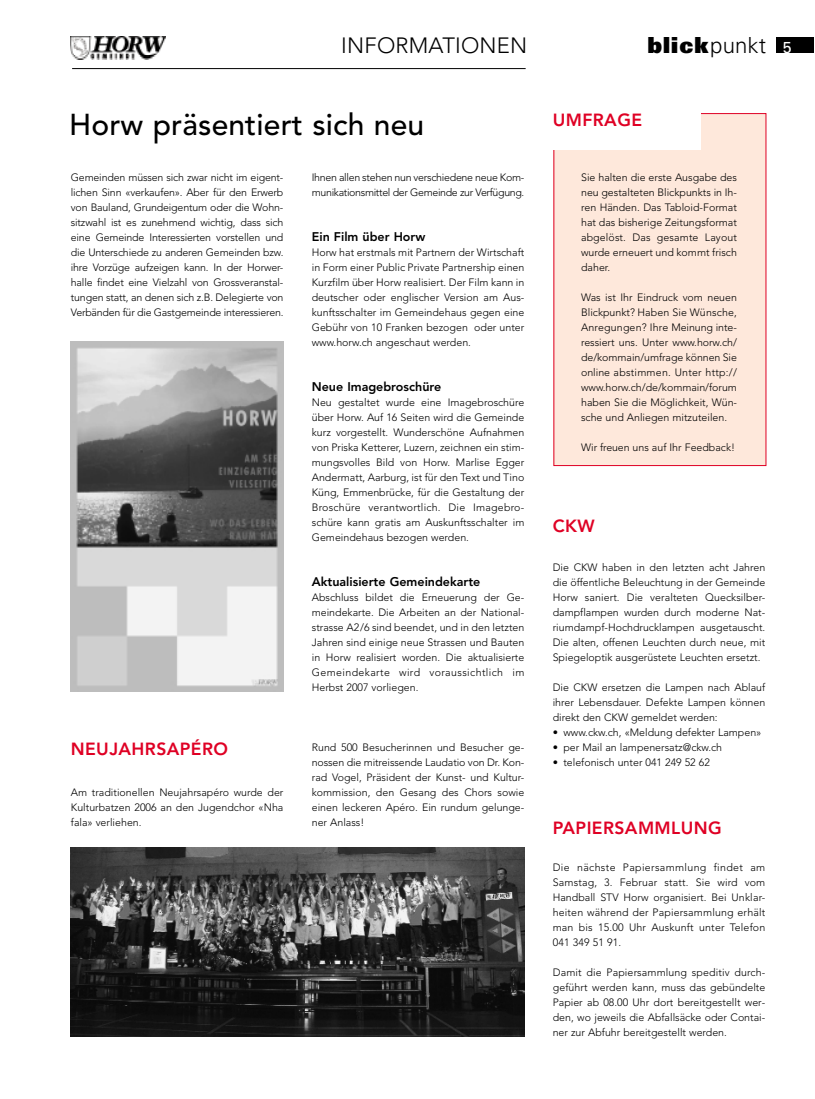
<style>
.page{position:relative;width:815px;height:1099px;background:#fff}
.page>*{position:absolute;margin:0;border:0;box-sizing:border-box;transform-origin:0 0}
.t1{font:500 30px "Avenir";letter-spacing:.005em;color:#000}
.t2{font:900 22.12px "Univers";letter-spacing:.05em;color:#000}
.t3{font:300 22px "Avenir";letter-spacing:.01em;color:#000}
.t4{font:800 17.5px "Avenir";letter-spacing:.025em;color:#df0024}
.t5{font:800 12.5px "Avenir";color:#000}
.t6{font:300 10.62px/15px "Avenir";color:#000;text-align:justify}
.t7{font:300 10.62px/15px "Avenir";letter-spacing:-.03em;color:#000}
.s1{font-weight:300}
.s2{font-weight:400;font-size:15.88px;color:#fff}
</style>
<div class="page">
<div style="left:554px;top:114px;width:212px;height:351px;background:#fee8db"></div>
<div style="left:551px;top:109px;width:150px;height:40px;background:#fff"></div>
<img style="left:71px;top:37px;width:94px;height:6px">
<img style="left:71px;top:43px;width:92px;height:16px">
<hr style="left:72px;top:68px;width:454px;height:1px;background:#000">
<div style="left:776px;top:37px;width:38px;height:16px;background:#000"></div>
<img style="left:71px;top:847px;width:453px;height:189px">
<img style="left:71px;top:342px;width:212px;height:349px">
<h3 class="t3" style="left:341px;top:37px;width:188px">INFORMATIONEN</h3>
<h2 class="t2" style="left:647px;top:37px;width:146px">blick<span class="s1">punkt</span> <span class="s2">5</span></h2>
<h1 class="t1" style="left:69px;top:112px;width:357px">Horw präsentiert sich neu</h1>
<p class="t6" style="left:71px;top:171px;width:214px">Gemeinden müssen sich zwar nicht im eigent&shy;lichen Sinn «verkaufen». Aber für den Erwerb von Bauland, Grundeigentum oder die Wohn&shy;sitzwahl ist es zunehmend wichtig, dass sich eine Gemeinde Interessierten vorstellen und die Unterschiede zu anderen Gemeinden bzw. ihre Vorzüge aufzeigen kann. In der Horwer&shy;halle findet eine Vielzahl von Grossveranstal&shy;tungen statt, an denen sich z.B. Delegierte von Verbänden für die Gastgemeinde interessieren.</p>
<p class="t7" style="left:312px;top:171px;width:214px">Ihnen allen stehen nun verschiedene neue Kom&shy;munikationsmittel der Gemeinde zur Verfügung.</p>
<p class="t5" style="left:312px;top:232px;width:115px">Ein Film über Horw</p>
<p class="t6" style="left:312px;top:246px;width:214px">Horw hat erstmals mit Partnern der Wirtschaft in Form einer Public Private Partnership einen Kurzfilm über Horw realisiert. Der Film kann in deutscher oder englischer Version am Aus&shy;kunftsschalter im Gemeindehaus gegen eine Gebühr von 10 Franken bezogen oder unter www.horw.ch angeschaut werden.</p>
<p class="t5" style="left:312px;top:382px;width:131px">Neue Imagebroschüre</p>
<p class="t6" style="left:312px;top:396px;width:214px">Neu gestaltet wurde eine Imagebroschüre über Horw. Auf 16 Seiten wird die Gemeinde kurz vorgestellt. Wunderschöne Aufnahmen von Priska Ketterer, Luzern, zeichnen ein stim&shy;mungsvolles Bild von Horw. Marlise Egger Andermatt, Aarburg, ist für den Text und Tino Küng, Emmenbrücke, für die Gestaltung der Broschüre verantwortlich. Die Imagebro&shy;schüre kann gratis am Auskunftsschalter im Gemeindehaus bezogen werden.</p>
<p class="t5" style="left:312px;top:577px;width:170px">Aktualisierte Gemeindekarte</p>
<p class="t6" style="left:312px;top:591px;width:214px">Abschluss bildet die Erneuerung der Ge&shy;meindekarte. Die Arbeiten an der National&shy;strasse A2/6 sind beendet, und in den letzten Jahren sind einige neue Strassen und Bauten in Horw realisiert worden. Die aktualisierte Gemeindekarte wird voraussichtlich im Herbst 2007 vorliegen.</p>
<h3 class="t4" style="left:71px;top:742px;width:159px">NEUJAHRSAPÉRO</h3>
<p class="t6" style="left:71px;top:786px;width:214px">Am traditionellen Neujahrsapéro wurde der Kulturbatzen 2006 an den Jugendchor «Nha fala» verliehen.</p>
<p class="t6" style="left:312px;top:741px;width:214px">Rund 500 Besucherinnen und Besucher ge&shy;nossen die mitreissende Laudatio von Dr. Kon&shy;rad Vogel, Präsident der Kunst- und Kultur&shy;kommission, den Gesang des Chors sowie einen leckeren Apéro. Ein rundum gelunge&shy;ner Anlass!</p>
<h3 class="t4" style="left:553px;top:113px;width:91px">UMFRAGE</h3>
<p class="t6" style="left:581px;top:171px;width:157px">Sie halten die erste Ausgabe des neu gestalteten Blickpunkts in Ih&shy;ren Händen. Das Tabloid-Format hat das bisherige Zeitungsformat abgelöst. Das gesamte Layout wurde erneuert und kommt frisch daher.</p>
<p class="t6" style="left:581px;top:291px;width:157px">Was ist Ihr Eindruck vom neuen Blickpunkt? Haben Sie Wünsche, Anregungen? Ihre Meinung inte&shy;ressiert uns. Unter www.horw.ch/ de/kommain/umfrage können Sie online abstimmen. Unter http:// www.horw.ch/de/kommain/forum haben Sie die Möglichkeit, Wün&shy;sche und Anliegen mitzuteilen.</p>
<p class="t6" style="left:581px;top:441px;width:156px">Wir freuen uns auf Ihr Feedback!</p>
<h3 class="t4" style="left:553px;top:518px;width:43px">CKW</h3>
<p class="t6" style="left:553px;top:561px;width:214px">Die CKW haben in den letzten acht Jahren die öffentliche Beleuchtung in der Gemeinde Horw saniert. Die veralteten Quecksilber&shy;dampflampen wurden durch moderne Nat&shy;riumdampf-Hochdrucklampen ausgetauscht.<br>Die alten, offenen Leuchten durch neue, mit Spiegeloptik ausgerüstete Leuchten ersetzt.</p>
<p class="t6" style="left:553px;top:681px;width:214px">Die CKW ersetzen die Lampen nach Ablauf ihrer Lebensdauer. Defekte Lampen können direkt den CKW gemeldet werden:</p>
<p class="t6" style="left:553px;top:726px;width:210px">• www.ckw.ch, «Meldung defekter Lampen»</p>
<p class="t6" style="left:553px;top:741px;width:171px">• per Mail an lampenersatz@ckw.ch</p>
<p class="t6" style="left:553px;top:756px;width:159px">• telefonisch unter 041 249 52 62</p>
<h3 class="t4" style="left:553px;top:820px;width:171px">PAPIERSAMMLUNG</h3>
<p class="t6" style="left:553px;top:861px;width:214px">Die nächste Papiersammlung findet am Samstag, 3. Februar statt. Sie wird vom Handball STV Horw organisiert. Bei Unklar&shy;heiten während der Papiersammlung erhält man bis 15.00 Uhr Auskunft unter Telefon 041 349 51 91.</p>
<p class="t6" style="left:553px;top:966px;width:214px">Damit die Papiersammlung speditiv durch&shy;geführt werden kann, muss das gebündelte Papier ab 08.00 Uhr dort bereitgestellt wer&shy;den, wo jeweils die Abfallsäcke oder Contai&shy;ner zur Abfuhr bereitgestellt werden.</p>
</div>
